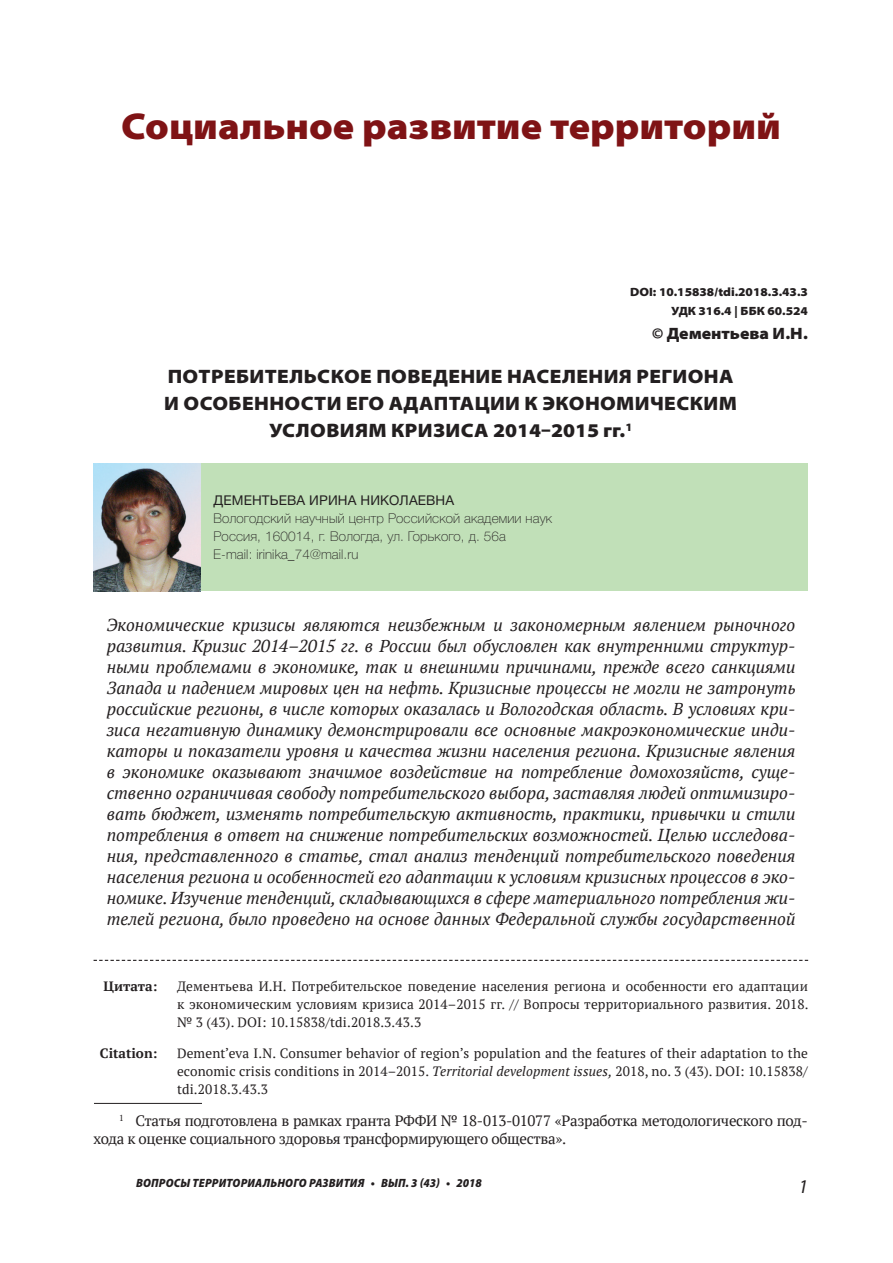
<style>
.page{position:relative;width:893px;height:1263px;background:#fff}
.page>*{position:absolute;margin:0;border:0;box-sizing:border-box;transform-origin:0 0}
.t1{font:900 semi-expanded 37.5px "Myriad Pro";color:#7f1315}
.t2{font:900 semi-expanded 19.5px/27px "Myriad Pro";letter-spacing:.02em;color:#231f20;text-align:center}
.t3{font:italic 19.5px "Myriad Pro";color:#231f20}
.t4{font:italic 17.25px/21px "PT Serif";color:#231f20;text-align:justify}
.t5{font:900 semi-expanded 16.5px "Myriad Pro";color:#231f20}
.t6{font:15px/18px "PT Serif";letter-spacing:-.02em;color:#231f20}
.t7{font:13.5px/18px "PT Serif";letter-spacing:.01em;color:#231f20;text-align:justify}
.t8{font:100 13.5px/18px "Helvetica Neue Cyr";letter-spacing:.01em;color:#231f20}
.t9{font:13.5px "Helvetica Neue Cyr";letter-spacing:.01em;color:#231f20}
.t10{font:700 13.5px "PT Serif";color:#231f20}
.t11{font:italic 900 semi-condensed 12px "Myriad Pro";letter-spacing:.02em;color:#231f20}
.t12{font:900 semi-expanded 12px/18.6px "Myriad Pro";color:#231f20;text-align:right}
.s1{font-style:italic}
</style>
<div class="page">
<div style="left:94px;top:463px;width:714px;height:128px;background:#c1e0b8"></div>
<img style="left:93px;top:463px;width:108px;height:128px">
<hr style="left:94px;top:1103px;width:108px;height:1px;background:#231f20">
<svg style="left:94px;top:960px;width:714px;height:1px"></svg>
<h1 class="t1" style="left:121px;top:112px;width:661px">Социальное развитие территорий</h1>
<p class="t12" style="left:630px;top:284px;width:179px">DOI: 10.15838/tdi.2018.3.43.3<br>УДК 316.4 | ББК 60.524</p>
<p class="t5" style="left:652px;top:327px;width:157px">© Дементьева И.Н.</p>
<p class="t2" style="left:164px;top:364px;width:574px">ПОТРЕБИТЕЛЬСКОЕ ПОВЕДЕНИЕ НАСЕЛЕНИЯ РЕГИОНА<br>И ОСОБЕННОСТИ ЕГО АДАПТАЦИИ К ЭКОНОМИЧЕСКИМ<br>УСЛОВИЯМ КРИЗИСА 2014–2015 гг.<sup>1</sup></p>
<p class="t9" style="left:213px;top:495px;width:242px">ДЕМЕНТЬЕВА ИРИНА НИКОЛАЕВНА</p>
<p class="t8" style="left:213px;top:510px;width:340px">Вологодский научный центр Российской академии наук<br>Россия, 160014, г. Вологда, ул. Горького, д. 56а<br>E-mail: irinika_74@mail.ru</p>
<p class="t4" style="left:107px;top:614px;width:690px">Экономические кризисы являются неизбежным и закономерным явлением рыночного развития. Кризис 2014–2015 гг. в России был обусловлен как внутренними структур&shy;ными проблемами в экономике, так и внешними причинами, прежде всего санкциями Запада и падением мировых цен на нефть. Кризисные процессы не могли не затронуть российские регионы, в числе которых оказалась и Вологодская область. В условиях кри&shy;зиса негативную динамику демонстрировали все основные макроэкономические инди&shy;каторы и показатели уровня и качества жизни населения региона. Кризисные явления в экономике оказывают значимое воздействие на потребление домохозяйств, суще&shy;ственно ограничивая свободу потребительского выбора, заставляя людей оптимизиро&shy;вать бюджет, изменять потребительскую активность, практики, привычки и стили потребления в ответ на снижение потребительских возможностей. Целью исследова&shy;ния, представленного в статье, стал анализ тенденций потребительского поведения населения региона и особенностей его адаптации к условиям кризисных процессов в эко&shy;номике. Изучение тенденций, складывающихся в сфере материального потребления жи&shy;телей региона, было проведено на основе данных Федеральной службы государственной</p>
<p class="t10" style="left:103px;top:977px;width:55px">Цитата:</p>
<p class="t10" style="left:100px;top:1044px;width:59px">Citation:</p>
<p class="t7" style="left:177px;top:976px;width:633px">Дементьева И.Н. Потребительское поведение населения региона и особенности его адаптации к экономическим условиям кризиса 2014–2015 гг. // Вопросы территориального развития. 2018. № 3 (43). DOI: 10.15838/tdi.2018.3.43.3</p>
<p class="t7" style="left:177px;top:1044px;width:632px">Dement’eva I.N. Consumer behavior of region’s population and the features of their adaptation to the economic crisis conditions in 2014–2015. <span class="s1">Territorial development issues,</span> 2018, no. 3 (43). DOI: 10.15838/ tdi.2018.3.43.3</p>
<p class="t6" style="left:94px;top:1111px;width:716px;text-indent:26px"><sup>1</sup> Статья подготовлена в рамках гранта РФФИ № 18-013-01077 «Разработка методологического под&shy;хода к оценке социального здоровья трансформирующего общества».</p>
<p class="t11" style="left:136px;top:1178px;width:347px">ВОПРОСЫ ТЕРРИТОРИАЛЬНОГО РАЗВИТИЯ • ВЫП. 3 (43) • 2018</p>
<p class="t3" style="left:798px;top:1178px;width:11px">1</p>
</div>
